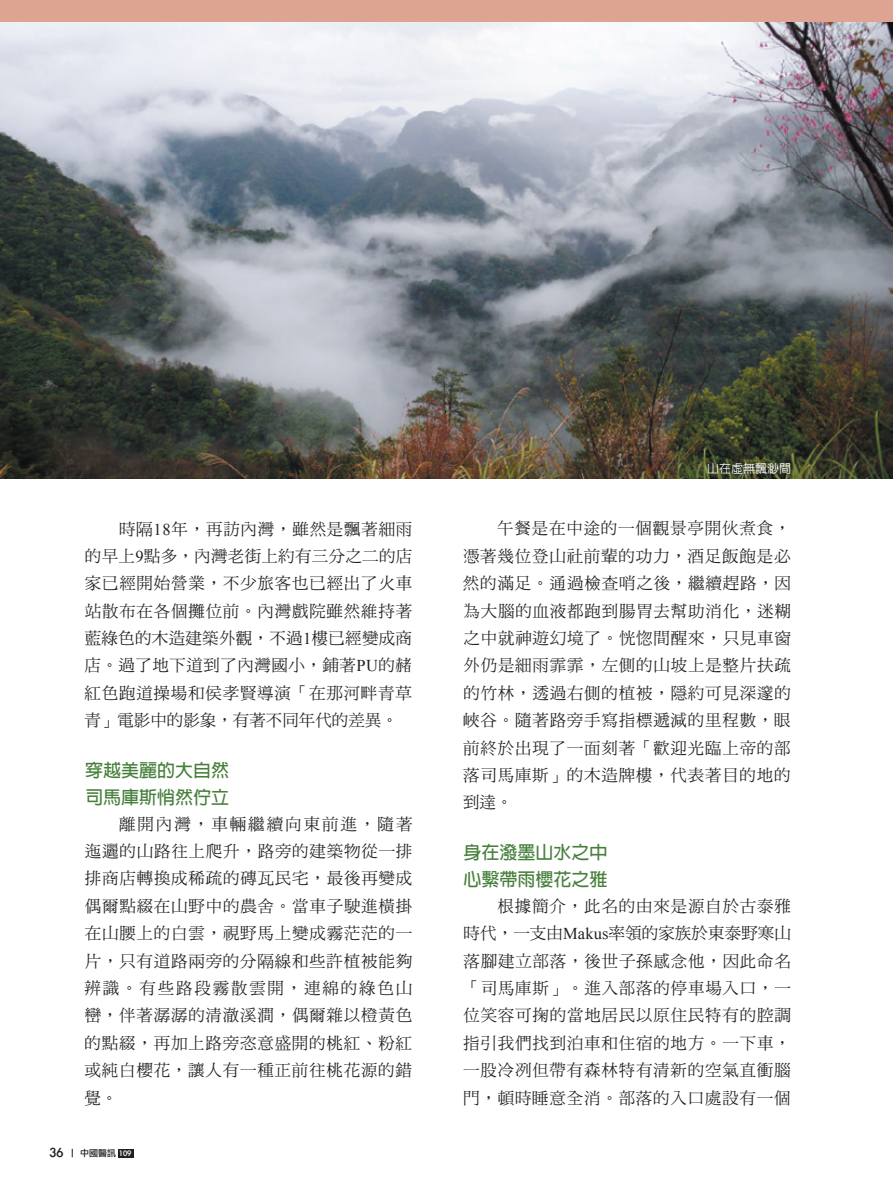
<style>
.page{position:relative;width:893px;height:1191px;background:#fff}
.page>*{position:absolute;margin:0;border:0;box-sizing:border-box;transform-origin:0 0}
.t1{font:700 18px/27.5px "Lin Gothic";color:#467f3b}
.t2{font:16.5px/27.3px "DF Ming Std W5";letter-spacing:.045em;color:#231f20;text-align:justify}
.t3{font:500 12px "Lin Gothic";color:#fff}
.t4{font:9px "Li Gothic Med";color:#231f20}
.s1{font-family:"Times New Roman"}
.s2{font-size:15px}
.s3{color:#fff}
</style>
<div class="page">
<img style="left:0;top:21px;width:893px;height:458px">
<div style="left:118px;top:1148px;width:15px;height:9px;background:#231f20"></div>
<div style="left:0;top:0;width:893px;height:21px;background:#dda591"></div>
<p class="t2" style="left:84px;top:515px;width:330px;text-indent:35px">時隔<span class="s1">18</span>年，再訪內灣，雖然是飄著細雨的早上<span class="s1">9</span>點多，內灣老街上約有三分之二的店家已經開始營業，不少旅客也已經出了火車站散布在各個攤位前。內灣戲院雖然維持著藍綠色的木造建築外觀，不過<span class="s1">1</span>樓已經變成商店。過了地下道到了內灣國小，鋪著<span class="s1">PU</span>的赭紅色跑道操場和侯孝賢導演「在那河畔青草青」電影中的影象，有著不同年代的差異。</p>
<p class="t1" style="left:85px;top:756px;width:145px">穿越美麗的大自然司馬庫斯悄然佇立</p>
<p class="t2" style="left:85px;top:810px;width:330px;text-indent:35px">離開內灣，車輛繼續向東前進，隨著迤邐的山路往上爬升，路旁的建築物從一排排商店轉換成稀疏的磚瓦民宅，最後再變成偶爾點綴在山野中的農舍。當車子駛進橫掛在山腰上的白雲，視野馬上變成霧茫茫的一片，只有道路兩旁的分隔線和些許植被能夠辨識。有些路段霧散雲開，連綿的綠色山巒，伴著潺潺的清澈溪澗，偶爾雜以橙黃色的點綴，再加上路旁恣意盛開的桃紅、粉紅或純白櫻花，讓人有一種正前往桃花源的錯覺。</p>
<p class="t4" style="left:50px;top:1148px;width:83px"><span class="s2">36</span> 中國醫訊 <span class="s3">109</span></p>
<p class="t3" style="left:707px;top:462px;width:86px">山在虛無飄渺間</p>
<p class="t2" style="left:463px;top:514px;width:330px;text-indent:34px">午餐是在中途的一個觀景亭開伙煮食，憑著幾位登山社前輩的功力，酒足飯飽是必然的滿足。通過檢查哨之後，繼續趕路，因為大腦的血液都跑到腸胃去幫助消化，迷糊之中就神遊幻境了。恍惚間醒來，只見車窗外仍是細雨霏霏，左側的山坡上是整片扶疏的竹林，透過右側的植被，隱約可見深邃的峽谷。隨著路旁手寫指標遞減的里程數，眼前終於出現了一面刻著「歡迎光臨上帝的部落司馬庫斯」的木造牌樓，代表著目的地的到達。</p>
<p class="t1" style="left:464px;top:838px;width:145px">身在潑墨山水之中心繫帶雨櫻花之雅</p>
<p class="t2" style="left:463px;top:892px;width:329px;text-indent:34px">根據簡介，此名的由來是源自於古泰雅時代，一支由<span class="s1">Makus</span>率領的家族於東泰野寒山落腳建立部落，後世子孫感念他，因此命名「司馬庫斯」。進入部落的停車場入口，一位笑容可掬的當地居民以原住民特有的腔調指引我們找到泊車和住宿的地方。一下車，一股冷冽但帶有森林特有清新的空氣直衝腦門，頓時睡意全消。部落的入口處設有一個</p>
</div>
